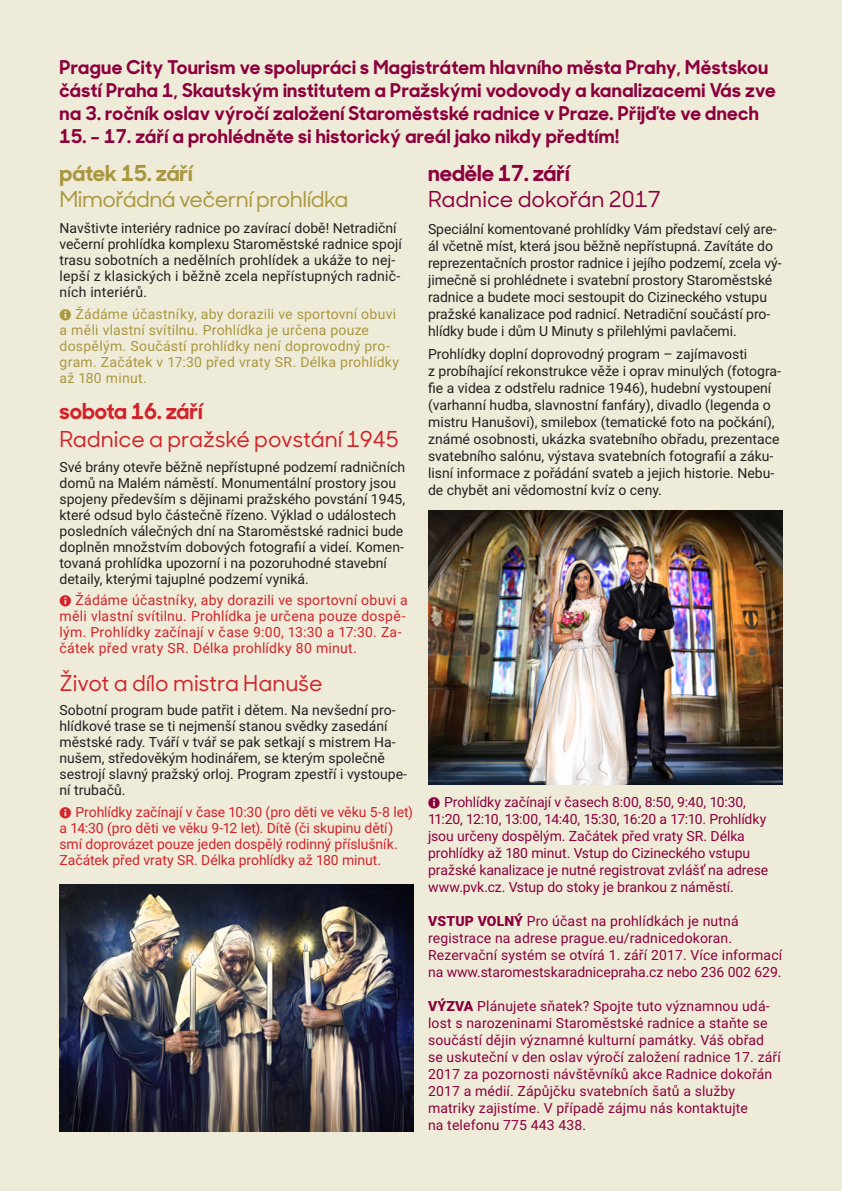
<style>
.page{position:relative;width:842px;height:1191px;background:#efebd9}
.page>*{position:absolute;margin:0;border:0;box-sizing:border-box;transform-origin:0 0}
.t1{font:500 22px/27.6px "Sharp Sans Display No 1";color:#d1232a}
.t2{font:500 22px/26.4px "Sharp Sans Display No 1";letter-spacing:-.025em;color:#a9973f}
.t3{font:500 22px/26.4px "Sharp Sans Display No 1";color:#8b003d}
.t4{font:700 19px/23px "Sharp Sans Display No 1";letter-spacing:.02em;color:#8b003d}
.t5{font:14px/16px "Roboto";color:#231f20}
.t6{font:14px/17px "Roboto";letter-spacing:.01em;color:#8b003d}
.t7{font:14px/16px "Roboto";letter-spacing:.005em;color:#d1232a}
.t8{font:14px/17px "Roboto";letter-spacing:-.01em;color:#8b003d}
.t9{font:14px/16px "Roboto";letter-spacing:.02em;color:#a9973f}
.s1{font-weight:700}
.s2{font-weight:900}
</style>
<div class="page">
<img style="left:428px;top:510px;width:354px;height:274px">
<img style="left:60px;top:884px;width:354px;height:247px">
<p class="t4" style="left:60px;top:54px;width:718px">Prague City Tourism ve spolupráci s Magistrátem hlavního města Prahy, Městskou částí Praha 1, Skautským institutem a Pražskými vodovody a kanalizacemi Vás zve na 3. ročník oslav výročí založení Staroměstské radnice v Praze. Přijďte ve dnech</p>
<p class="t4" style="left:60px;top:123px;width:561px">15. – 17. září a prohlédněte si historický areál jako nikdy předtím!</p>
<p class="t2" style="left:60px;top:159px;width:290px"><span class="s1">pátek 15. září<br></span>Mimořádná večerní prohlídka</p>
<p class="t5" style="left:60px;top:220px;width:344px">Navštivte interiéry radnice po zavírací době! Netradiční večerní prohlídka komplexu Staroměstské radnice spojí trasu sobotních a nedělních prohlídek a ukáže to nej&shy;lepší z klasických i běžně zcela nepřístupných radnič&shy;ních interiérů.</p>
<p class="t9" style="left:60px;top:305px;width:341px;text-indent:16px">Žádáme účastníky, aby dorazili ve sportovní obuvi a měli vlastní svítilnu. Prohlídka je určena pouze dospělým. Součástí prohlídky není doprovodný pro&shy;gram. Začátek v 17:30 před vraty SR. Délka prohlídky až 180 minut.</p>
<p class="t1" style="left:60px;top:397px;width:341px"><span class="s1">sobota 16. září<br></span>Radnice a pražské povstání 1945</p>
<p class="t5" style="left:60px;top:458px;width:347px">Své brány otevře běžně nepřístupné podzemí radničních domů na Malém náměstí. Monumentální prostory jsou spojeny především s dějinami pražského povstání 1945, které odsud bylo částečně řízeno. Výklad o událostech posledních válečných dní na Staroměstské radnici bude doplněn množstvím dobových fotografií a videí. Komen&shy;tovaná prohlídka upozorní i na pozoruhodné stavební detaily, kterými tajuplné podzemí vyniká.</p>
<p class="t7" style="left:60px;top:591px;width:350px;text-indent:16px">Žádáme účastníky, aby dorazili ve sportovní obuvi a měli vlastní svítilnu. Prohlídka je určena pouze dospě&shy;lým. Prohlídky začínají v čase 9:00, 13:30 a 17:30. Za&shy;čátek před vraty SR. Délka prohlídky 80 minut.</p>
<p class="t1" style="left:60px;top:668px;width:264px">Život a dílo mistra Hanuše</p>
<p class="t5" style="left:60px;top:702px;width:349px">Sobotní program bude patřit i dětem. Na nevšední pro&shy;hlídkové trase se ti nejmenší stanou svědky zasedání městské rady. Tváří v tvář se pak setkají s mistrem Ha&shy;nušem, středověkým hodinářem, se kterým společně sestrojí slavný pražský orloj. Program zpestří i vystoupe&shy;ní trubačů.</p>
<p class="t7" style="left:60px;top:803px;width:355px;text-indent:16px">Prohlídky začínají v čase 10:30 (pro děti ve věku 5-8 let) a 14:30 (pro děti ve věku 9-12 let). Dítě (či skupinu dětí) smí doprovázet pouze jeden dospělý rodinný příslušník.<br>Začátek před vraty SR. Délka prohlídky až 180 minut.</p>
<p class="t3" style="left:428px;top:159px;width:234px"><span class="s1">neděle 17. září<br></span>Radnice dokořán 2017</p>
<p class="t5" style="left:428px;top:220px;width:355px;line-height:17px">Speciální komentované prohlídky Vám představí celý are&shy;ál včetně míst, která jsou běžně nepřístupná. Zavítáte do reprezentačních prostor radnice i jejího podzemí, zcela vý&shy;jimečně si prohlédnete i svatební prostory Staroměstské radnice a budete moci sestoupit do Cizineckého vstupu pražské kanalizace pod radnicí. Netradiční součástí pro&shy;hlídky bude i dům U Minuty s přilehlými pavlačemi.</p>
<p class="t5" style="left:428px;top:345px;width:354px;line-height:17px">Prohlídky doplní doprovodný program – zajímavosti<br>z probíhající rekonstrukce věže i oprav minulých (fotogra&shy;fie a videa z odstřelu radnice 1946), hudební vystoupení (varhanní hudba, slavnostní fanfáry), divadlo (legenda o mistru Hanušovi), smilebox (tematické foto na počkání), známé osobnosti, ukázka svatebního obřadu, prezentace svatebního salónu, výstava svatebních fotografií a záku&shy;lisní informace z pořádání svateb a jejich historie. Nebu&shy;de chybět ani vědomostní kvíz o ceny.</p>
<p class="t8" style="left:428px;top:793px;width:342px;text-indent:16px">Prohlídky začínají v časech 8:00, 8:50, 9:40, 10:30, 11:20, 12:10, 13:00, 14:40, 15:30, 16:20 a 17:10. Prohlídky jsou určeny dospělým. Začátek před vraty SR. Délka prohlídky až 180 minut. Vstup do Cizineckého vstupu pražské kanalizace je nutné registrovat zvlášť na adrese www.pvk.cz. Vstup do stoky je brankou z náměstí.</p>
<p class="t6" style="left:428px;top:912px;width:312px"><span class="s2">VSTUP VOLNÝ</span> Pro účast na prohlídkách je nutná registrace na adrese prague.eu/radnicedokoran.</p>
<p class="t6" style="left:428px;top:946px;width:356px">Rezervační systém se otvírá 1. září 2017. Více informací na www.staromestskaradnicepraha.cz nebo 236 002 629.</p>
<p class="t6" style="left:428px;top:997px;width:354px"><span class="s2">VÝZVA</span> Plánujete sňatek? Spojte tuto významnou udá&shy;lost s narozeninami Staroměstské radnice a staňte se součástí dějin významné kulturní památky. Váš obřad se uskuteční v den oslav výročí založení radnice 17. září 2017 za pozornosti návštěvníků akce Radnice dokořán 2017 a médií. Zápůjčku svatebních šatů a služby matriky zajistíme. V případě zájmu nás kontaktujte<br>na telefonu 775 443 438.</p>
</div>
